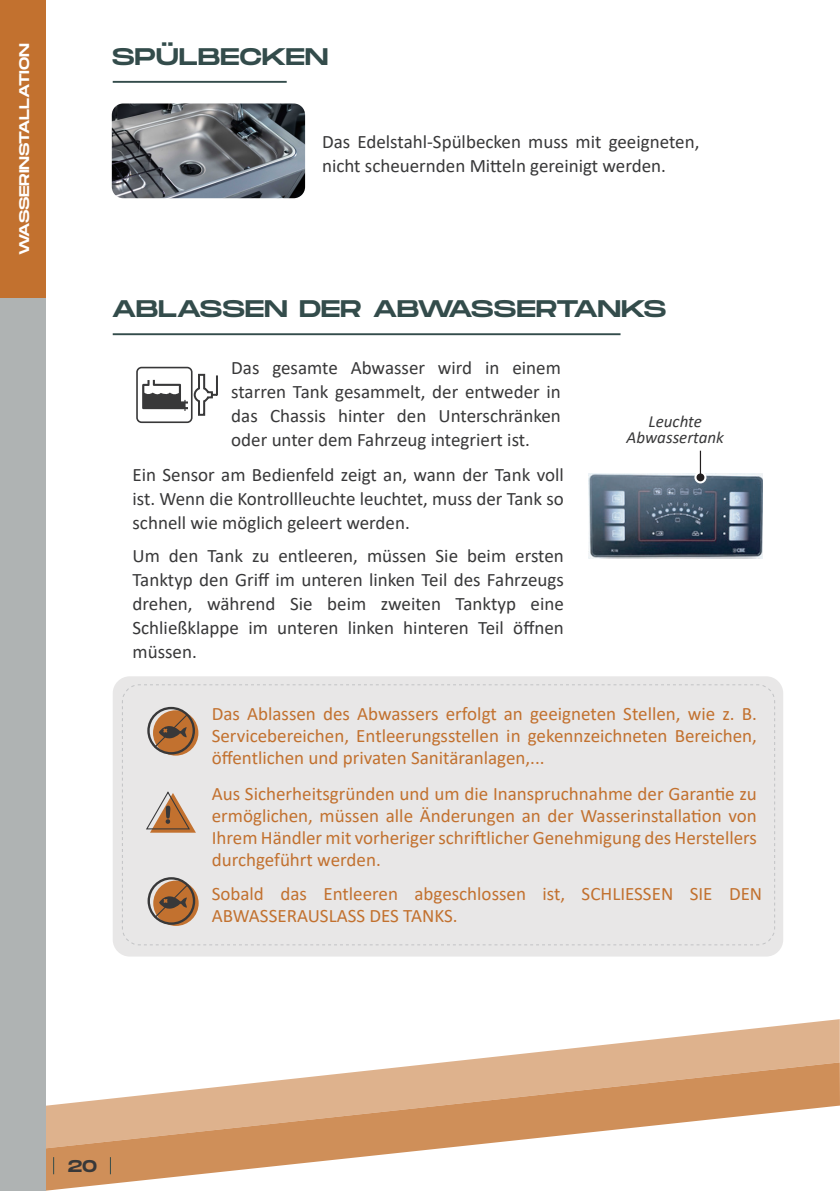
<style>
.page{position:relative;width:840px;height:1191px;background:#fff}
.page>*{position:absolute;margin:0;border:0;box-sizing:border-box;transform-origin:0 0}
.CUERPO{font:24px "Monument Extended";letter-spacing:-.015em;color:#334c4b}
.CUERPO-2{font:19px/24px "Calibri";color:#383839;text-align:justify}
.CUERPO-3{font:19px/22px "Calibri";color:#c2712f;text-align:justify}
.CUERPO-4{font:italic 17px/16px "Calibri";color:#383839;text-align:center}
.t1{font:17px "Monument Extended";color:#383839}
.CUERPO-5{font:14px "Monument Extended";letter-spacing:-.015em;color:#fff}
</style>
<div class="page">
<svg style="left:45px;top:855px;width:793px;height:336px"></svg>
<div style="left:113px;top:676px;width:669px;height:280px;background:#e8e7e7;border-radius:17px"></div>
<svg style="left:122px;top:684px;width:653px;height:261px"></svg>
<hr style="left:113px;top:81px;width:173px;height:2px;background:#334c4b">
<hr style="left:113px;top:333px;width:507px;height:2px;background:#334c4b">
<img style="left:112px;top:103px;width:193px;height:95px">
<svg style="left:136px;top:367px;width:82px;height:56px"></svg>
<svg style="left:145px;top:791px;width:51px;height:41px"></svg>
<svg style="left:153px;top:880px;width:45px;height:46px"></svg>
<svg style="left:147px;top:877px;width:48px;height:47px"></svg>
<div style="left:153px;top:710px;width:45px;height:45px;background:#c2712f;border-radius:50%"></div>
<svg style="left:147px;top:707px;width:48px;height:47px"></svg>
<img style="left:588px;top:473px;width:173px;height:86px">
<svg style="left:694px;top:471px;width:12px;height:12px"></svg>
<svg style="left:696px;top:473px;width:8px;height:8px"></svg>
<svg style="left:699px;top:451px;width:1px;height:26px"></svg>
<div style="left:0;top:0;width:45px;height:1191px;background:#afb3b3"></div>
<div style="left:0;top:0;width:45px;height:298px;background:#c2712f"></div>
<svg style="left:838px;top:1019px;width:1px;height:87px"></svg>
<svg style="left:53px;top:1157px;width:1px;height:17px"></svg>
<svg style="left:110px;top:1157px;width:1px;height:17px"></svg>
<p class="CUERPO-5" style="left:14px;top:254px;width:213px;rotate:-90deg">WASSERINSTALLATION</p>
<p class="CUERPO" style="left:112px;top:39px;width:218px">SPÜLBECKEN</p>
<p class="CUERPO-2" style="left:322px;top:129px;width:379px">Das Edelstahl-Spülbecken muss mit geeigneten, nicht scheuernden Mitteln gereinigt werden.</p>
<p class="CUERPO" style="left:112px;top:291px;width:556px">ABLASSEN DER ABWASSERTANKS</p>
<p class="CUERPO-2" style="left:231px;top:355px;width:331px">Das gesamte Abwasser wird in einem starren Tank gesammelt, der entweder in das Chassis hinter den Unterschränken oder unter dem Fahrzeug integriert ist.</p>
<p class="CUERPO-2" style="left:132px;top:462px;width:432px">Ein Sensor am Bedienfeld zeigt an, wann der Tank voll ist. Wenn die Kontrollleuchte leuchtet, muss der Tank so schnell wie möglich geleert werden.</p>
<p class="CUERPO-2" style="left:132px;top:543px;width:432px">Um den Tank zu entleeren, müssen Sie beim ersten Tanktyp den Griff im unteren linken Teil des Fahrzeugs drehen, während Sie beim zweiten Tanktyp eine Schließklappe im unteren linken hinteren Teil öffnen müssen.</p>
<p class="CUERPO-4" style="left:626px;top:412px;width:99px">Leuchte<br>Abwassertank</p>
<p class="CUERPO-3" style="left:212px;top:702px;width:546px">Das Ablassen des Abwassers erfolgt an geeigneten Stellen, wie z. B.<br>Servicebereichen, Entleerungsstellen in gekennzeichneten Bereichen, öffentlichen und privaten Sanitäranlagen,...</p>
<p class="CUERPO-3" style="left:212px;top:781px;width:546px">Aus Sicherheitsgründen und um die Inanspruchnahme der Garantie zu ermöglichen, müssen alle Änderungen an der Wasserinstallation von Ihrem Händler mit vorheriger schriftlicher Genehmigung des Herstellers durchgeführt werden.</p>
<p class="CUERPO-3" style="left:212px;top:882px;width:551px">Sobald das Entleeren abgeschlossen ist, SCHLIESSEN SIE DEN<br>ABWASSERAUSLASS DES TANKS.</p>
<p class="t1" style="left:68px;top:1153px;width:31px">20</p>
</div>
